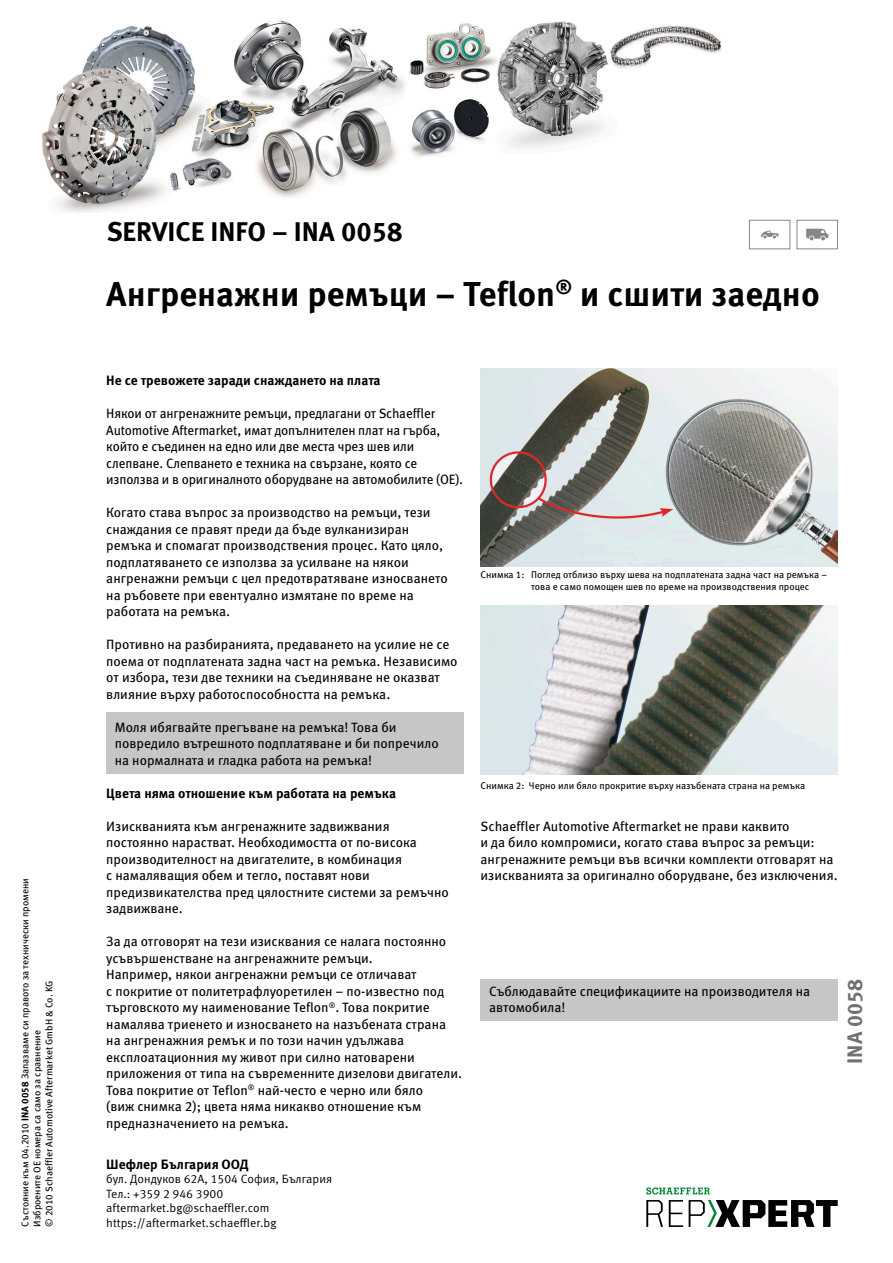
<style>
.page{position:relative;width:893px;height:1263px;background:#fff}
.page>*{position:absolute;margin:0;border:0;box-sizing:border-box;transform-origin:0 0}
.t1{font:700 34.5px "Meta Pro";color:#000}
.t2{font:700 27px "Meta Pro";color:#000}
.t3{font:700 21px "Meta Pro";color:#6f7172}
.t4{font:13.5px/16.5px "Meta Pro";color:#000}
.t5{font:700 13.5px "Meta Pro";color:#000}
.t6{font:12px/14.4px "Meta Pro Norm";color:#000}
.t7{font:9.75px/12px "Meta Pro";color:#000}
.s1{font-weight:700}
</style>
<div class="page">
<div style="left:106px;top:712px;width:357px;height:61px;background:#c5c6c7"></div>
<img style="left:480px;top:369px;width:358px;height:198px">
<img style="left:481px;top:606px;width:357px;height:169px">
<div style="left:480px;top:980px;width:358px;height:41px;background:#c5c6c7"></div>
<div style="left:749px;top:220px;width:41px;height:29px;border:1px solid #868789"></div>
<svg style="left:761px;top:231px;width:18px;height:7px"></svg>
<div style="left:797px;top:220px;width:41px;height:29px;border:1px solid #868789"></div>
<svg style="left:806px;top:229px;width:22px;height:11px"></svg>
<img style="left:42px;top:20px;width:679px;height:193px">
<svg style="left:646px;top:1200px;width:17px;height:27px"></svg>
<svg style="left:669px;top:1200px;width:14px;height:27px"></svg>
<svg style="left:689px;top:1200px;width:149px;height:27px"></svg>
<svg style="left:646px;top:1187px;width:64px;height:7px"></svg>
<p class="t7" style="left:19px;top:1227px;width:350px;rotate:-90deg">Състояние към 04.2010 <span class="s1">INA 0058</span> Запазваме си правото за технически промени<br>Изброените ОЕ номера са само за сравнение<br>© 2010 Schaeffler Automotive Aftermarket GmbH &amp; Co. KG</p>
<h2 class="t2" style="left:107px;top:210px;width:297px">SERVICE INFO – INA 0058</h2>
<h1 class="t1" style="left:106px;top:267px;width:715px">Ангренажни ремъци – Teflon<sup>®</sup> и сшити заедно</h1>
<p class="t5" style="left:106px;top:370px;width:276px">Не се тревожете заради снаждането на плата</p>
<p class="t4" style="left:106px;top:404px;width:358px">Някои от ангренажните ремъци, предлагани от Schaeffler Automotive Aftermarket, имат допълнителен плат на гърба, който е съединен на едно или две места чрез шев или слепване. Слепването е техника на свързане, която се използва и в оригиналното оборудване на автомобилите (ОЕ).</p>
<p class="t4" style="left:106px;top:503px;width:343px">Когато става въпрос за производство на ремъци, тези снаждания се правят преди да бъде вулканизиран ремъка и спомагат производствения процес. Като цяло, подплатяването се използва за усилване на някои ангренажни ремъци с цел предотвратяване износването на ръбовете при евентуално измятане по време на работата на ремъка.</p>
<p class="t4" style="left:106px;top:635px;width:353px">Противно на разбиранията, предаването на усилие не се поема от подплатената задна част на ремъка. Независимо от избора, тези две техники на съединяване не оказват влияние върху работоспособността на ремъка.</p>
<p class="t4" style="left:115px;top:718px;width:325px">Моля ибягвайте прегъване на ремъка! Това би повредило вътрешното подплатяване и би попречило на нормалната и гладка работа на ремъка!</p>
<p class="t5" style="left:106px;top:783px;width:291px">Цвета няма отношение към работата на ремъка</p>
<p class="t4" style="left:106px;top:817px;width:344px">Изискванията към ангренажните задвижвания постоянно нарастват. Необходимостта от по-висока производителност на двигателите, в комбинация<br>с намаляващия обем и тегло, поставят нови предизвикателства пред цялостните системи за ремъчно задвижване.</p>
<p class="t4" style="left:106px;top:932px;width:357px">За да отговорят на тези изисквания се налага постоянно усъвършенстване на ангренажните ремъци.<br>Например, някои ангренажни ремъци се отличават<br>с покритие от политетрафлуоретилен – по-известно под търговското му наименование Teflon<sup>®</sup>. Това покритие намалява триенето и износването на назъбената страна на ангренажния ремък и по този начин удължава експлоатационния му живот при силно натоварени приложения от типа на съвременните дизелови двигатели.<br>Това покритие от Teflon<sup>®</sup> най-често е черно или бяло<br>(виж снимка 2); цвета няма никакво отношение към предназначението на ремъка.</p>
<p class="t5" style="left:106px;top:1154px;width:144px">Шефлер България ООД</p>
<p class="t6" style="left:106px;top:1171px;width:227px">бул. Дондуков 62А, 1504 София, България Тел.: +359 2 946 3900 aftermarket.bg@schaeffler.com https://aftermarket.schaeffler.bg</p>
<p class="t7" style="left:531px;top:567px;width:298px;line-height:12.8px;text-indent:-51px">Снимка 1: Поглед отблизо върху шева на подплатената задна част на ремъка – това е само помощен шев по време на производствения процес</p>
<p class="t7" style="left:481px;top:779px;width:326px">Снимка 2: Черно или бяло прокритие върху назъбената страна на ремъка</p>
<p class="t4" style="left:481px;top:817px;width:359px">Schaeffler Automotive Aftermarket не прави каквито<br>и да било компромиси, когато става въпрос за ремъци: ангренажните ремъци във всички комплекти отговарят на изискванията за оригинално оборудване, без изключения.</p>
<p class="t4" style="left:489px;top:982px;width:323px">Съблюдавайте спецификациите на производителя на автомобила!</p>
<h3 class="t3" style="left:838px;top:1064px;width:86px;rotate:-90deg">INA 0058</h3>
</div>
